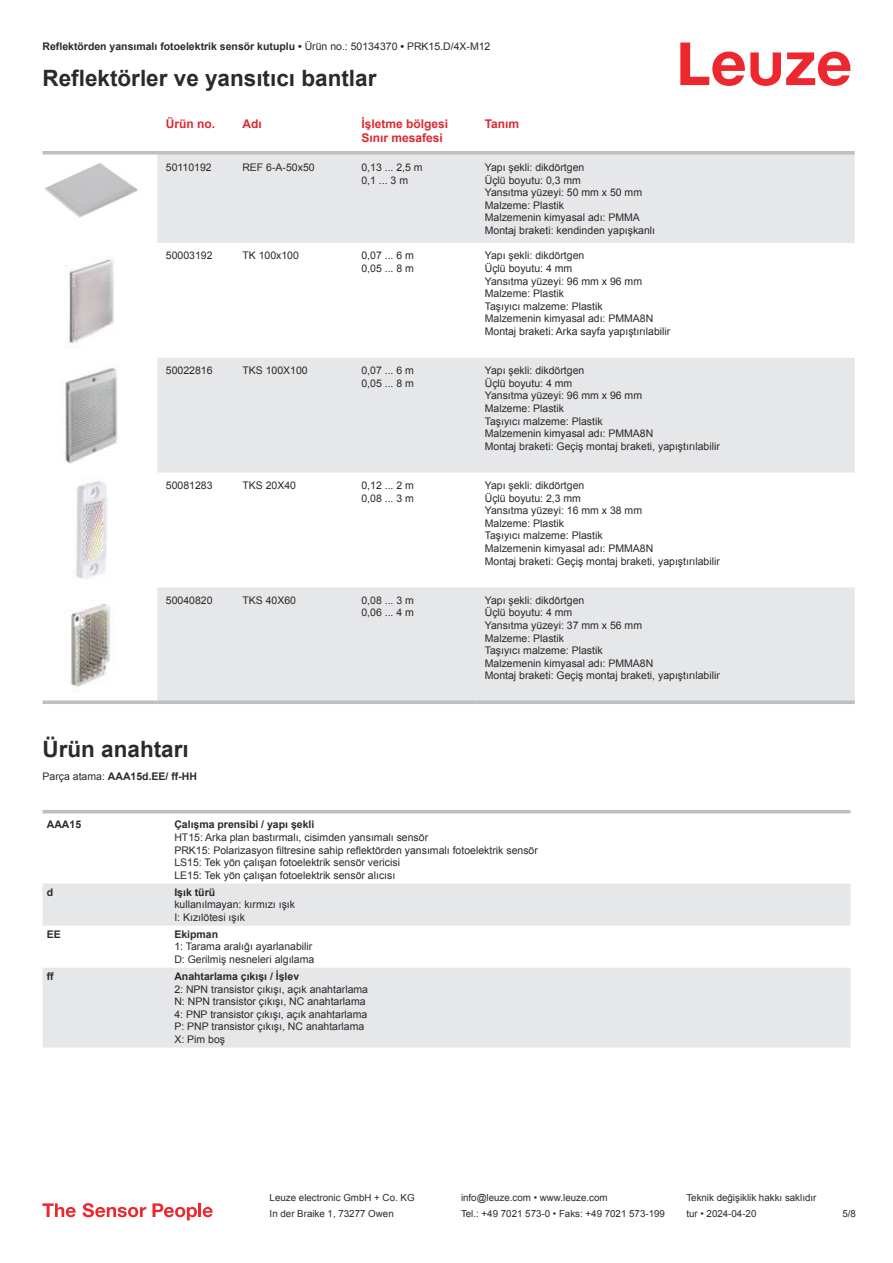
<style>
.page{position:relative;width:893px;height:1263px;background:#fff}
.page>*{position:absolute;margin:0;border:0;box-sizing:border-box;transform-origin:0 0}
.t1{font:700 22.5px "Arial";color:#2b292a}
.t2{font:700 12px/14.4px "Arial";color:#db2a30}
.t3{font:10.5px/12.6px "Arial";color:#2b292a}
.t4{font:700 10.5px "Arial";color:#2b292a}
.t5{font:9.75px "Arial";color:#2b292a}
.s1{font-weight:400}
</style>
<div class="page">
<svg style="left:680px;top:43px;width:170px;height:43px"></svg>
<svg style="left:157px;top:155px;width:698px;height:545px;fill:#e6e7e9"></svg>
<svg style="left:43px;top:151px;width:114px;height:4px"></svg>
<svg style="left:157px;top:151px;width:77px;height:4px"></svg>
<svg style="left:234px;top:151px;width:119px;height:4px"></svg>
<svg style="left:353px;top:151px;width:123px;height:4px"></svg>
<svg style="left:476px;top:151px;width:379px;height:4px;background:#c1c3c5"></svg>
<svg style="left:43px;top:700px;width:114px;height:4px"></svg>
<svg style="left:157px;top:700px;width:77px;height:4px"></svg>
<svg style="left:234px;top:700px;width:119px;height:4px"></svg>
<svg style="left:353px;top:700px;width:123px;height:4px"></svg>
<svg style="left:476px;top:700px;width:379px;height:4px;background:#c1c3c5"></svg>
<img style="left:44px;top:163px;width:94px;height:55px">
<img style="left:69px;top:259px;width:45px;height:85px">
<img style="left:65px;top:368px;width:53px;height:96px">
<img style="left:73px;top:481px;width:34px;height:98px">
<img style="left:70px;top:603px;width:41px;height:84px">
<svg style="left:43px;top:813px;width:807px;height:1px"></svg>
<svg style="left:43px;top:883px;width:807px;height:164px;fill:#e6e7e9"></svg>
<hr style="left:43px;top:810px;width:127px;height:3px;background:#bdbfc1">
<hr style="left:170px;top:810px;width:680px;height:3px;background:#bdbfc1">
<svg style="left:43px;top:1203px;width:33px;height:14px"></svg>
<svg style="left:83px;top:1203px;width:63px;height:14px"></svg>
<svg style="left:153px;top:1203px;width:44px;height:17px"></svg>
<hr style="left:198px;top:1203px;width:3px;height:14px;background:#ed272d">
<svg style="left:203px;top:1207px;width:10px;height:10px"></svg>
<p class="t4" style="left:43px;top:39px;width:449px">Reflektörden yansımalı fotoelektrik sensör kutuplu • <span class="s1">Ürün no.: 50134370</span> • <span class="s1">PRK15.D/4X-M12</span></p>
<h1 class="t1" style="left:43px;top:63px;width:335px">Reflektörler ve yansıtıcı bantlar</h1>
<p class="t2" style="left:166px;top:116px;width:51px">Ürün no.</p>
<p class="t2" style="left:242px;top:116px;width:21px">Adı</p>
<p class="t2" style="left:361px;top:116px;width:88px">İşletme bölgesi<br>Sınır mesafesi</p>
<p class="t2" style="left:485px;top:116px;width:36px">Tanım</p>
<p class="t3" style="left:166px;top:161px;width:47px">50110192</p>
<p class="t3" style="left:242px;top:161px;width:74px">REF 6-A-50x50</p>
<p class="t3" style="left:361px;top:161px;width:63px">0,13 ... 2,5 m<br>0,1 ... 3 m</p>
<p class="t3" style="left:485px;top:161px;width:172px">Yapı şekli: dikdörtgen<br>Üçlü boyutu: 0,3 mm<br>Yansıtma yüzeyi: 50 mm x 50 mm<br>Malzeme: Plastik<br>Malzemenin kimyasal adı: PMMA<br>Montaj braketi: kendinden yapışkanlı</p>
<p class="t3" style="left:166px;top:249px;width:48px">50003192</p>
<p class="t3" style="left:242px;top:249px;width:58px">TK 100x100</p>
<p class="t3" style="left:361px;top:249px;width:54px">0,07 ... 6 m<br>0,05 ... 8 m</p>
<p class="t3" style="left:485px;top:249px;width:187px">Yapı şekli: dikdörtgen<br>Üçlü boyutu: 4 mm<br>Yansıtma yüzeyi: 96 mm x 96 mm<br>Malzeme: Plastik<br>Taşıyıcı malzeme: Plastik<br>Malzemenin kimyasal adı: PMMA8N<br>Montaj braketi: Arka sayfa yapıştırılabilir</p>
<p class="t3" style="left:166px;top:365px;width:48px">50022816</p>
<p class="t3" style="left:242px;top:364px;width:67px">TKS 100X100</p>
<p class="t3" style="left:361px;top:364px;width:54px">0,07 ... 6 m<br>0,05 ... 8 m</p>
<p class="t3" style="left:485px;top:364px;width:237px">Yapı şekli: dikdörtgen<br>Üçlü boyutu: 4 mm<br>Yansıtma yüzeyi: 96 mm x 96 mm<br>Malzeme: Plastik<br>Taşıyıcı malzeme: Plastik<br>Malzemenin kimyasal adı: PMMA8N<br>Montaj braketi: Geçiş montaj braketi, yapıştırılabilir</p>
<p class="t3" style="left:166px;top:480px;width:48px">50081283</p>
<p class="t3" style="left:242px;top:479px;width:55px">TKS 20X40</p>
<p class="t3" style="left:361px;top:479px;width:54px">0,12 ... 2 m<br>0,08 ... 3 m</p>
<p class="t3" style="left:485px;top:479px;width:237px">Yapı şekli: dikdörtgen<br>Üçlü boyutu: 2,3 mm<br>Yansıtma yüzeyi: 16 mm x 38 mm<br>Malzeme: Plastik<br>Taşıyıcı malzeme: Plastik<br>Malzemenin kimyasal adı: PMMA8N<br>Montaj braketi: Geçiş montaj braketi, yapıştırılabilir</p>
<p class="t3" style="left:166px;top:595px;width:48px">50040820</p>
<p class="t3" style="left:242px;top:594px;width:55px">TKS 40X60</p>
<p class="t3" style="left:361px;top:594px;width:54px">0,08 ... 3 m<br>0,06 ... 4 m</p>
<p class="t3" style="left:485px;top:594px;width:237px">Yapı şekli: dikdörtgen<br>Üçlü boyutu: 4 mm<br>Yansıtma yüzeyi: 37 mm x 56 mm<br>Malzeme: Plastik<br>Taşıyıcı malzeme: Plastik<br>Malzemenin kimyasal adı: PMMA8N<br>Montaj braketi: Geçiş montaj braketi, yapıştırılabilir</p>
<h1 class="t1" style="left:43px;top:733px;width:148px">Ürün anahtarı</h1>
<p class="t4" style="left:43px;top:769px;width:156px"><span class="s1">Parça atama:</span> AAA15d.EE/ ff-HH</p>
<p class="t4" style="left:47px;top:817px;width:36px">AAA15</p>
<p class="t4" style="left:174px;top:817px;width:142px">Çalışma prensibi / yapı şekli</p>
<p class="t3" style="left:174px;top:831px;width:365px">HT15: Arka plan bastırmalı, cisimden yansımalı sensör<br>PRK15: Polarizasyon filtresine sahip reflektörden yansımalı fotoelektrik sensör LS15: Tek yön çalışan fotoelektrik sensör vericisi<br>LE15: Tek yön çalışan fotoelektrik sensör alıcısı</p>
<p class="t4" style="left:47px;top:888px;width:8px">d</p>
<p class="t4" style="left:174px;top:885px;width:42px">Işık türü</p>
<p class="t3" style="left:174px;top:898px;width:122px">kullanılmayan: kırmızı ışık<br>I: Kızılötesi ışık</p>
<p class="t4" style="left:47px;top:930px;width:16px">EE</p>
<p class="t4" style="left:174px;top:927px;width:45px">Ekipman</p>
<p class="t3" style="left:174px;top:940px;width:142px">1: Tarama aralığı ayarlanabilir<br>D: Gerilmiş nesneleri algılama</p>
<p class="t4" style="left:47px;top:972px;width:8px">ff</p>
<p class="t4" style="left:174px;top:969px;width:126px">Anahtarlama çıkışı / İşlev</p>
<p class="t3" style="left:174px;top:982px;width:195px">2: NPN transistor çıkışı, açık anahtarlama N: NPN transistor çıkışı, NC anahtarlama 4: PNP transistor çıkışı, açık anahtarlama P: PNP transistor çıkışı, NC anahtarlama X: Pim boş</p>
<p class="t5" style="left:270px;top:1191px;width:146px">Leuze electronic GmbH + Co. KG</p>
<p class="t5" style="left:461px;top:1191px;width:148px">info@leuze.com • www.leuze.com</p>
<p class="t5" style="left:686px;top:1191px;width:132px">Teknik değişiklik hakkı saklıdır</p>
<p class="t5" style="left:270px;top:1207px;width:126px">In der Braike 1, 73277 Owen</p>
<p class="t5" style="left:461px;top:1207px;width:205px">Tel.: +49 7021 573-0 • Faks: +49 7021 573-199</p>
<p class="t5" style="left:686px;top:1207px;width:72px">tur • 2024-04-20</p>
<p class="t5" style="left:842px;top:1210px;width:15px">5 /8</p>
</div>
